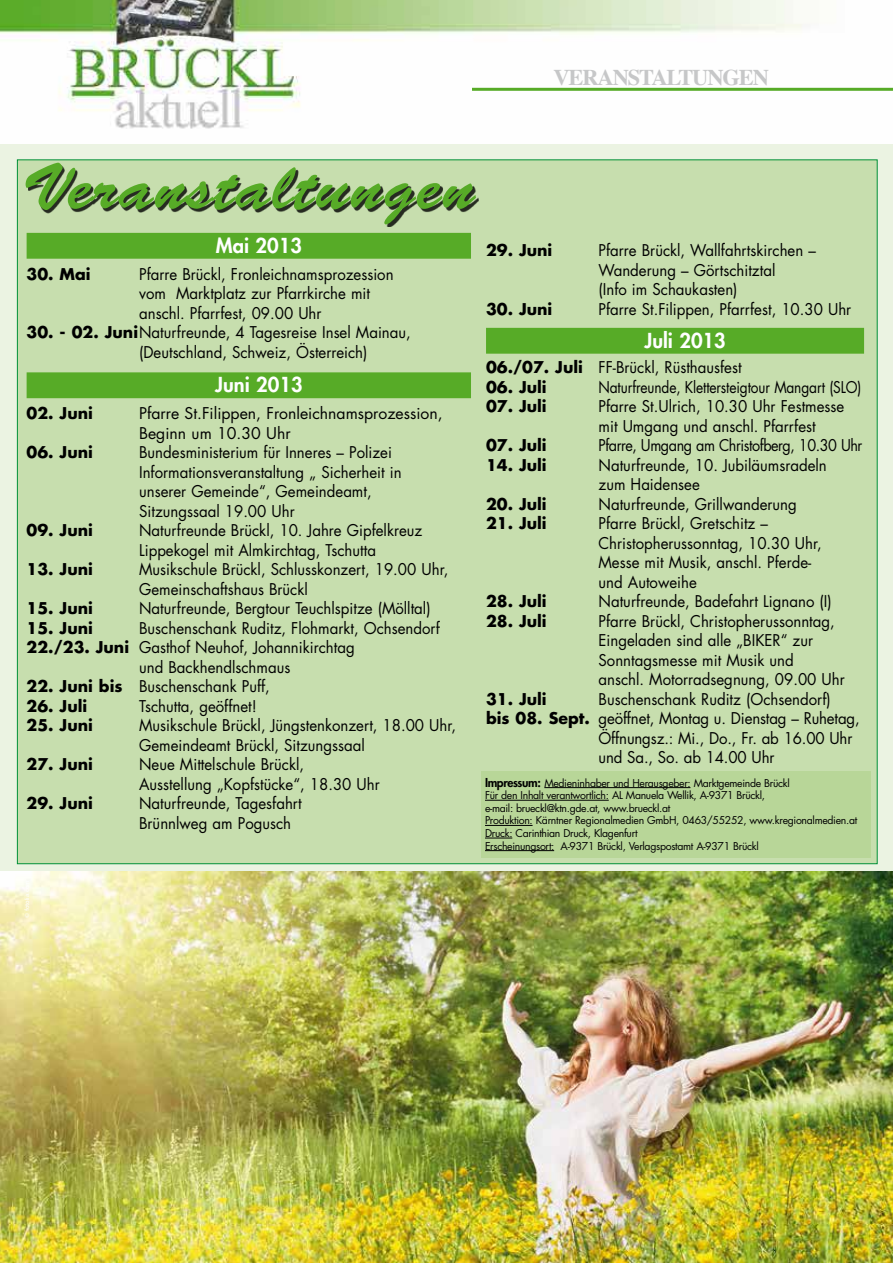
<style>
.page{position:relative;width:893px;height:1263px;background:#fff}
.page>*{position:absolute;margin:0;border:0;box-sizing:border-box;transform-origin:0 0}
.t1{font:65.4px "Brush Script Std";letter-spacing:.03em;color:#57ab27;scale:1.04 1}
.t2{font:700 22.5px "Times";letter-spacing:-.05em;color:#c6c7c8}
.t3{font:800 20.1px "Futura Std";color:#fff}
.t4{font:15.75px/19.5px "Futura Std";color:#000;scale:.95 1}
.t5{font:700 15.75px "Futura Std";color:#000}
.t6{font:15.75px/19.5px "Futura Std";color:#000}
.t7{font:15.75px "Futura Std";color:#000;scale:.87 1}
.t8{font:15.75px "Futura Std";letter-spacing:-.03em;color:#000;scale:.91 1}
.t9{font:10.5px/12.6px "Futura Std";letter-spacing:-.03em;color:#000}
.t10{font:6px "Humanist 777 BT Roman B";color:#fff}
.s1{font-weight:700}
.s2{font-weight:800;font-size:12px}
</style>
<div class="page">
<img style="left:0;top:0;width:893px;height:129px">
<hr style="left:472px;top:88px;width:421px;height:3px;background:#57ab27">
<div style="left:0;top:144px;width:893px;height:1119px;background:#ebf3e2"></div>
<div style="left:17px;top:159px;width:861px;height:705px;background:#c7deae;border:1px solid #009037"></div>
<div style="left:481px;top:771px;width:390px;height:87px;background:#b8d698"></div>
<hr style="left:544px;top:787px;width:146px;height:1px;background:#000">
<hr style="left:485px;top:800px;width:124px;height:1px;background:#000">
<hr style="left:485px;top:825px;width:48px;height:1px;background:#000">
<svg style="left:485px;top:838px;width:27px;height:1px"></svg>
<hr style="left:485px;top:850px;width:69px;height:1px;background:#000">
<div style="left:27px;top:233px;width:444px;height:26px;background:#57ab27"></div>
<div style="left:27px;top:372px;width:444px;height:26px;background:#57ab27"></div>
<div style="left:28px;top:165px;width:451px;height:62px;background:#000;opacity:.81"></div>
<div style="left:486px;top:328px;width:378px;height:26px;background:#57ab27"></div>
<img style="left:0;top:872px;width:893px;height:391px">
<h2 class="t2" style="left:553px;top:56px;width:217px">VERANSTALTUNGEN</h2>
<h1 class="t1" style="left:22px;top:150px;width:437px">Veranstaltungen</h1>
<p class="t3" style="left:216px;top:232px;width:88px">Mai 2013</p>
<p class="t5" style="left:27px;top:263px;width:66px">30. Mai</p>
<p class="t4" style="left:139px;top:264px;width:269px">Pfarre Brückl, Fronleichnamsprozession vom Marktplatz zur Pfarrkirche mit anschl. Pfarrfest, 09.00 Uhr</p>
<p class="t4" style="left:139px;top:323px;width:287px;text-indent:-113px"><span class="s1">30. - 02. Juni</span>Naturfreunde, 4 Tagesreise Insel Mainau, (Deutschland, Schweiz, Österreich)</p>
<p class="t3" style="left:215px;top:372px;width:89px">Juni 2013</p>
<p class="t5" style="left:27px;top:403px;width:68px">02. Juni</p>
<p class="t6" style="left:139px;top:404px;width:305px">Pfarre St.Filippen, Fronleichnamsprozession,<br>Beginn um 10.30 Uhr</p>
<p class="t5" style="left:27px;top:442px;width:68px">06. Juni</p>
<p class="t4" style="left:139px;top:443px;width:278px">Bundesministerium für Inneres – Polizei Informationsveranstaltung „ Sicherheit in unserer Gemeinde“, Gemeindeamt, Sitzungssaal 19.00 Uhr</p>
<p class="t5" style="left:27px;top:520px;width:68px">09. Juni</p>
<p class="t4" style="left:139px;top:521px;width:300px">Naturfreunde Brückl, 10. Jahre Gipfelkreuz<br>Lippekogel mit Almkirchtag, Tschutta</p>
<p class="t5" style="left:27px;top:559px;width:68px">13. Juni</p>
<p class="t4" style="left:139px;top:560px;width:327px">Musikschule Brückl, Schlusskonzert, 19.00 Uhr,<br>Gemeinschaftshaus Brückl</p>
<p class="t5" style="left:27px;top:598px;width:68px">15. Juni</p>
<p class="t4" style="left:139px;top:599px;width:308px">Naturfreunde, Bergtour Teuchlspitze (Mölltal)</p>
<p class="t5" style="left:27px;top:617px;width:68px">15. Juni</p>
<p class="t4" style="left:139px;top:618px;width:318px">Buschenschank Ruditz, Flohmarkt, Ochsendorf</p>
<p class="t4" style="left:27px;top:638px;width:347px"><span class="s1">22./23. Juni</span> Gasthof Neuhof, Johannikirchtag</p>
<p class="t4" style="left:139px;top:657px;width:161px">und Backhendlschmaus</p>
<p class="t4" style="left:27px;top:677px;width:258px"><span class="s1">22. Juni bis</span> Buschenschank Puff,</p>
<p class="t5" style="left:27px;top:695px;width:62px">26. Juli</p>
<p class="t4" style="left:139px;top:696px;width:125px">Tschutta, geöffnet!</p>
<p class="t5" style="left:27px;top:715px;width:68px">25. Juni</p>
<p class="t4" style="left:139px;top:716px;width:335px">Musikschule Brückl, Jüngstenkonzert, 18.00 Uhr,<br>Gemeindeamt Brückl, Sitzungssaal</p>
<p class="t5" style="left:27px;top:754px;width:68px">27. Juni</p>
<p class="t4" style="left:139px;top:755px;width:255px">Neue Mittelschule Brückl,<br>Ausstellung „Kopfstücke“, 18.30 Uhr</p>
<p class="t5" style="left:27px;top:793px;width:68px">29. Juni</p>
<p class="t4" style="left:139px;top:794px;width:173px">Naturfreunde, Tagesfahrt<br>Brünnlweg am Pogusch</p>
<p class="t5" style="left:486px;top:240px;width:68px">29. Juni</p>
<p class="t4" style="left:598px;top:241px;width:230px">Pfarre Brückl, Wallfahrtskirchen –<br>Wanderung – Görtschitztal<br>(Info im Schaukasten)</p>
<p class="t5" style="left:486px;top:298px;width:68px">30. Juni</p>
<p class="t4" style="left:599px;top:299px;width:268px">Pfarre St.Filippen, Pfarrfest, 10.30 Uhr</p>
<p class="t3" style="left:645px;top:327px;width:83px">Juli 2013</p>
<p class="t4" style="left:486px;top:358px;width:271px"><span class="s1">06./07. Juli</span> FF-Brückl, Rüsthausfest</p>
<p class="t5" style="left:486px;top:376px;width:62px">06. Juli</p>
<p class="t7" style="left:598px;top:377px;width:304px">Naturfreunde, Klettersteigtour Mangart (SLO)</p>
<p class="t5" style="left:486px;top:396px;width:62px">07. Juli</p>
<p class="t4" style="left:599px;top:397px;width:260px">Pfarre St.Ulrich, 10.30 Uhr Festmesse mit Umgang und anschl. Pfarrfest</p>
<p class="t5" style="left:486px;top:435px;width:62px">07. Juli</p>
<p class="t8" style="left:598px;top:435px;width:291px">Pfarre, Umgang am Christofberg, 10.30 Uhr</p>
<p class="t5" style="left:486px;top:454px;width:62px">14. Juli</p>
<p class="t4" style="left:598px;top:455px;width:242px">Naturfreunde, 10. Jubiläumsradeln zum Haidensee</p>
<p class="t5" style="left:486px;top:493px;width:62px">20. Juli</p>
<p class="t4" style="left:599px;top:494px;width:210px">Naturfreunde, Grillwanderung</p>
<p class="t5" style="left:486px;top:513px;width:62px">21. Juli</p>
<p class="t4" style="left:598px;top:514px;width:236px">Pfarre Brückl, Gretschitz –<br>Christopherussonntag, 10.30 Uhr,<br>Messe mit Musik, anschl. Pferde&shy;und Autoweihe</p>
<p class="t5" style="left:486px;top:591px;width:62px">28. Juli</p>
<p class="t4" style="left:599px;top:592px;width:247px">Naturfreunde, Badefahrt Lignano (I)</p>
<p class="t5" style="left:486px;top:610px;width:62px">28. Juli</p>
<p class="t4" style="left:598px;top:611px;width:261px">Pfarre Brückl, Christopherussonntag, Eingeladen sind alle „BIKER“ zur Sonntagsmesse mit Musik und<br>anschl. Motorradsegnung, 09.00 Uhr</p>
<p class="t5" style="left:486px;top:688px;width:62px">31. Juli</p>
<p class="t4" style="left:598px;top:689px;width:246px">Buschenschank Ruditz (Ochsendorf)</p>
<p class="t4" style="left:486px;top:709px;width:395px"><span class="s1">bis 08. Sept.</span> geöffnet, Montag u. Dienstag – Ruhetag,</p>
<p class="t4" style="left:598px;top:728px;width:269px">Öffnungsz.: Mi., Do., Fr. ab 16.00 Uhr</p>
<p class="t4" style="left:598px;top:748px;width:187px">und Sa., So. ab 14.00 Uhr</p>
<p class="t9" style="left:485px;top:776px;width:374px"><span class="s2">Impressum:</span> Medieninhaber und Herausgeber: Marktgemeinde Brückl<br>Für den Inhalt verantwortlich: AL Manuela Wellik, A-9371 Brückl,<br>e-mail: brueckl@ktn.gde.at, www.brueckl.at<br>Produktion: Kärntner Regionalmedien GmbH, 0463/55252, www.kregionalmedien.at Druck: Carinthian Druck, Klagenfurt<br>Erscheinungsort: A-9371 Brückl, Verlagspostamt A-9371 Brückl</p>
<p class="t10" style="left:23px;top:918px;width:39px;rotate:-90deg">© fotolia.com</p>
</div>
